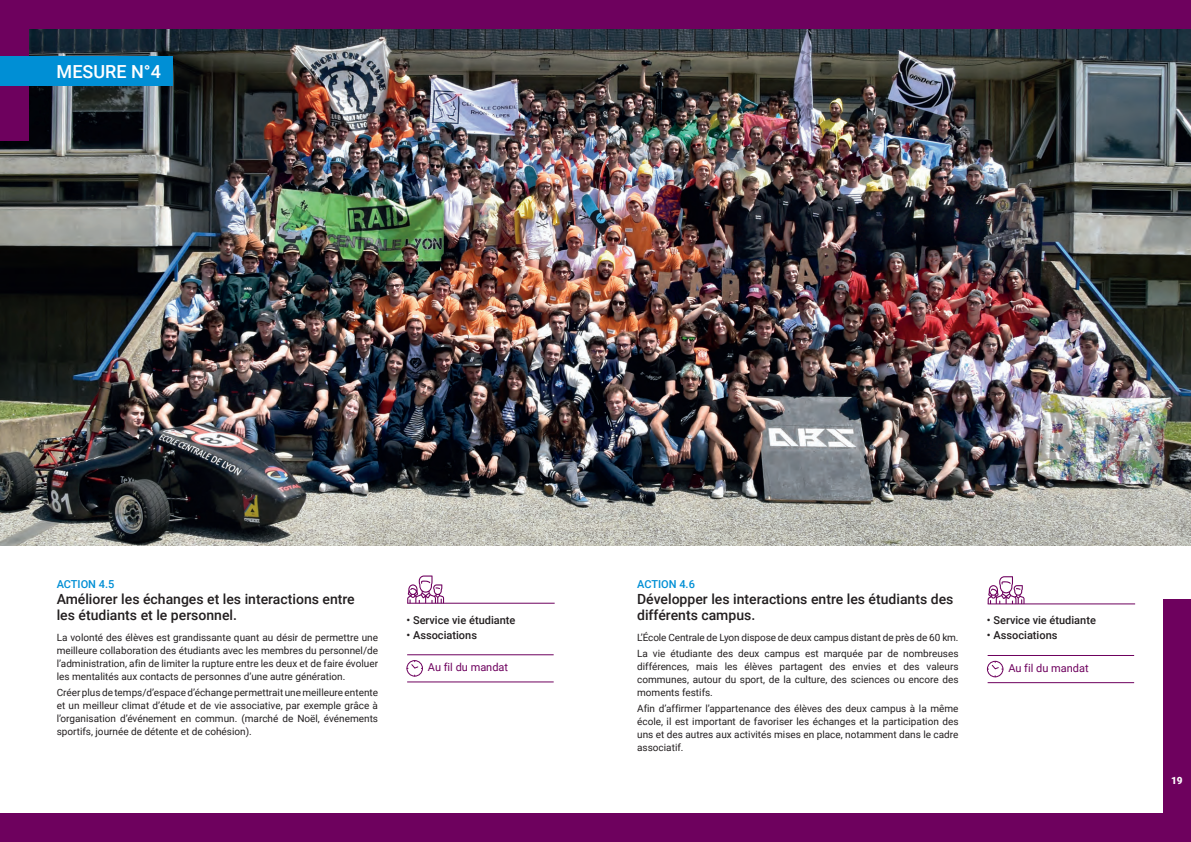
<style>
.page{position:relative;width:1191px;height:842px;background:#fff}
.page>*{position:absolute;margin:0;border:0;box-sizing:border-box;transform-origin:0 0}
.t1{font:500 18px "Roboto";color:#fff}
.t2{font:500 14px/16px "Roboto";color:#231f20}
.t3{font:500 11px "Roboto";color:#231f20}
.t4{font:11px "Roboto";color:#6e015e}
.t5{font:500 11px "Roboto";color:#008fd5}
.t6{font:10px/13px "Roboto";color:#231f20;text-align:justify}
.t7{font:900 10px "Roboto";color:#fff}
</style>
<div class="page">
<div style="left:1163px;top:600px;width:28px;height:242px;background:#6e015e"></div>
<img style="left:0;top:28px;width:1191px;height:518px">
<hr style="left:407px;top:603px;width:147px;height:1px;background:#6e015e">
<div style="left:406px;top:660px;width:17px;height:17px;border:1px solid #6e015e;border-radius:50%"></div>
<svg style="left:407px;top:661px;width:15px;height:8px"></svg>
<hr style="left:407px;top:681px;width:146px;height:1px;background:#6e015e">
<hr style="left:407px;top:654px;width:146px;height:1px;background:#6e015e">
<svg style="left:407px;top:575px;width:37px;height:28px"></svg>
<hr style="left:987px;top:603px;width:148px;height:1px;background:#6e015e">
<div style="left:987px;top:661px;width:16px;height:16px;border:1px solid #6e015e;border-radius:50%"></div>
<svg style="left:987px;top:661px;width:16px;height:9px"></svg>
<hr style="left:987px;top:682px;width:147px;height:1px;background:#6e015e">
<hr style="left:987px;top:655px;width:147px;height:1px;background:#6e015e">
<svg style="left:987px;top:576px;width:37px;height:28px"></svg>
<div style="left:0;top:0;width:28px;height:140px;background:#6e015e"></div>
<div style="left:0;top:0;width:1191px;height:28px;background:#6e015e"></div>
<div style="left:0;top:57px;width:172px;height:29px;background:#008fd5"></div>
<div style="left:0;top:814px;width:1191px;height:28px;background:#6e015e"></div>
<h1 class="t1" style="left:57px;top:59px;width:106px">MESURE N°4</h1>
<p class="t5" style="left:57px;top:576px;width:59px">ACTION 4.5</p>
<h2 class="t2" style="left:57px;top:590px;width:300px">Améliorer les échanges et les interactions entre les étudiants et le personnel.</h2>
<p class="t6" style="left:57px;top:631px;width:323px">La volonté des élèves est grandissante quant au désir de permettre une meilleure collaboration des étudiants avec les membres du personnel/de l’administration, afin de limiter la rupture entre les deux et de faire évoluer les mentalités aux contacts de personnes d’une autre génération.</p>
<p class="t6" style="left:57px;top:685px;width:323px">Créer plus de temps/d’espace d’échange permettrait une meilleure entente et un meilleur climat d’étude et de vie associative, par exemple grâce à l’organisation d’événement en commun. (marché de Noël, événements sportifs, journée de détente et de cohésion).</p>
<p class="t3" style="left:406px;top:612px;width:110px">• Service vie étudiante</p>
<p class="t3" style="left:406px;top:627px;width:72px">• Associations</p>
<p class="t4" style="left:428px;top:660px;width:82px">Au fil du mandat</p>
<p class="t5" style="left:637px;top:576px;width:59px">ACTION 4.6</p>
<h2 class="t2" style="left:637px;top:590px;width:318px">Développer les interactions entre les étudiants des différents campus.</h2>
<p class="t6" style="left:637px;top:629px;width:323px;line-height:15.8px">L’École Centrale de Lyon dispose de deux campus distant de près de 60 km.<br>La vie étudiante des deux campus est marquée par de nombreuses</p>
<p class="t6" style="left:637px;top:659px;width:323px">différences, mais les élèves partagent des envies et des valeurs communes, autour du sport, de la culture, des sciences ou encore des moments festifs.</p>
<p class="t6" style="left:637px;top:701px;width:323px">Afin d’affirmer l’appartenance des élèves des deux campus à la même école, il est important de favoriser les échanges et la participation des uns et des autres aux activités mises en place, notamment dans le cadre associatif.</p>
<p class="t3" style="left:987px;top:613px;width:110px">• Service vie étudiante</p>
<p class="t3" style="left:987px;top:628px;width:72px">• Associations</p>
<p class="t4" style="left:1008px;top:660px;width:82px">Au fil du mandat</p>
<p class="t7" style="left:1171px;top:774px;width:13px">19</p>
</div>
